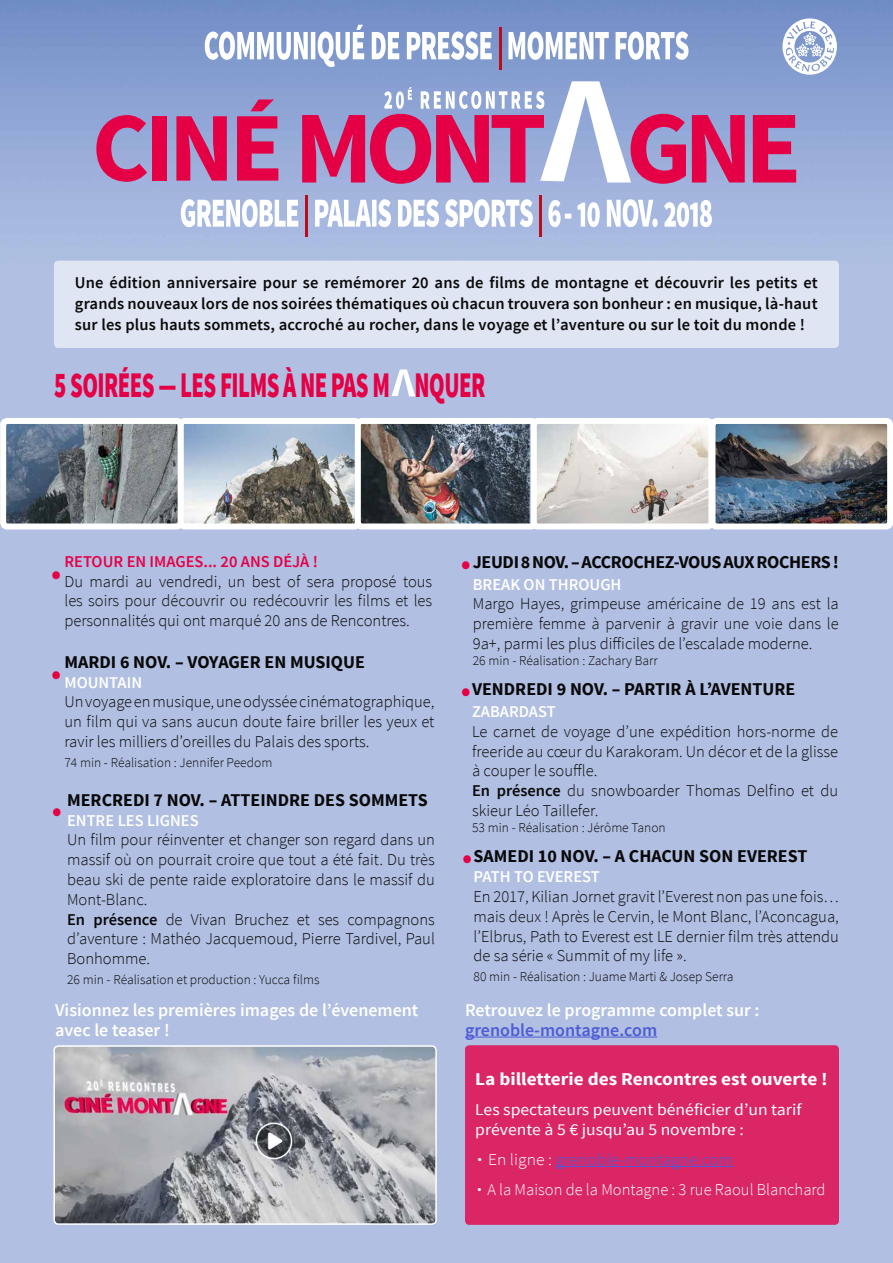
<style>
.page{position:relative;width:893px;height:1263px;background:#fff}
.page>*{position:absolute;margin:0;border:0;box-sizing:border-box;transform-origin:0 0}
.t1{font:700 42px "Source Sans Pro";color:#e50046}
.t2{font:900 36px "Source Sans Pro";letter-spacing:-.025em;color:#e50046;scale:.63 1}
.t3{font:700 18px "Source Sans Pro";color:#090909}
.t4{font:600 18px/19.5px "Source Sans Pro";color:#fff}
.t5{font:700 18px "Source Sans Pro";color:#fff;scale:1.07 1}
.t6{font:700 18px "Source Sans Pro";letter-spacing:-.02em;color:#090909}
.t7{font:600 18px "Source Sans Pro";color:#4f5cd6}
.t8{font:300 16.5px/19.8px "Source Sans Pro";color:#090909;text-align:justify}
.t9{font:600 16.5px/21px "Source Sans Pro";letter-spacing:.01em;color:#090909;text-align:justify}
.t10{font:300 16.5px/30px "Source Sans Pro";color:#fff;scale:1.07 1}
.t11{font:16.5px/19.8px "Source Sans Pro";color:#fff;scale:1.07 1}
.t12{font:600 16.5px "Source Sans Pro";color:#fff}
.t13{font:600 16.5px "Source Sans Pro";color:#e50046}
.t14{font:300 13.5px "Source Sans Pro";color:#090909}
.s1{font-weight:600}
.s2{font-weight:700}
.s3{color:#4f5cd6}
</style>
<div class="page">
<img style="left:0;top:0;width:893px;height:1263px">
<svg style="left:692px;top:115px;width:53px;height:67px;background:#ce3170"></svg>
<svg style="left:753px;top:115px;width:43px;height:67px;background:#cd3473"></svg>
<svg style="left:96px;top:115px;width:51px;height:67px;background:#ba5d96"></svg>
<div style="left:152px;top:116px;width:14px;height:65px;background:#e50046"></div>
<svg style="left:176px;top:116px;width:51px;height:65px;background:#cd3372"></svg>
<svg style="left:237px;top:99px;width:41px;height:82px;background:#c44480"></svg>
<svg style="left:548px;top:199px;width:164px;height:28px"></svg>
<hr style="left:540px;top:196px;width:2px;height:41px;background:#b90d1a">
<svg style="left:315px;top:199px;width:218px;height:28px"></svg>
<hr style="left:306px;top:196px;width:2px;height:41px;background:#b90d1a">
<svg style="left:181px;top:199px;width:117px;height:28px"></svg>
<div style="left:54px;top:261px;width:785px;height:87px;background:#dfe5f3;border-radius:4px"></div>
<svg style="left:782px;top:18px;width:55px;height:57px"></svg>
<svg style="left:508px;top:32px;width:180px;height:28px"></svg>
<hr style="left:499px;top:28px;width:2px;height:42px;background:#b90d1a">
<svg style="left:205px;top:25px;width:287px;height:42px"></svg>
<svg style="left:392px;top:369px;width:23px;height:27px"></svg>
<img style="left:56px;top:1048px;width:378px;height:174px">
<div style="left:53px;top:1045px;width:384px;height:180px;border:2px solid #fff;border-radius:4px"></div>
<div style="left:465px;top:1045px;width:374px;height:180px;background:#da2665;border-radius:4px"></div>
<hr style="left:556px;top:1166px;width:177px;height:1px;background:#4f5cd6">
<img style="left:7px;top:425px;width:347px;height:97px">
<div style="left:0;top:418px;width:184px;height:111px;border:6px solid #fff;border-radius:4px"></div>
<div style="left:178px;top:418px;width:183px;height:111px;border:6px solid #fff;border-radius:4px"></div>
<img style="left:362px;top:425px;width:168px;height:97px">
<div style="left:355px;top:418px;width:183px;height:111px;border:6px solid #fff;border-radius:4px"></div>
<img style="left:538px;top:425px;width:348px;height:97px">
<div style="left:531px;top:418px;width:183px;height:111px;border:6px solid #fff;border-radius:4px"></div>
<div style="left:709px;top:418px;width:184px;height:111px;border:6px solid #fff;border-radius:4px"></div>
<svg style="left:302px;top:81px;width:384px;height:103px;background:#b982b1"></svg>
<hr style="left:465px;top:1036px;width:192px;height:1px;background:#4f5cd6">
<p class="t9" style="left:75px;top:272px;width:744px">Une édition anniversaire pour se remémorer 20 ans de films de montagne et découvrir les petits et grands nouveaux lors de nos soirées thématiques où chacun trouvera son bonheur : en musique, là-haut sur les plus hauts sommets, accroché au rocher, dans le voyage et l’aventure ou sur le toit du monde !</p>
<h2 class="t2" style="left:54px;top:361px;width:686px">5 SOIRÉES ― LES FILMS À NE PAS M NQUER</h2>
<p class="t13" style="left:64px;top:551px;width:255px">RETOUR EN IMAGES... 20 ANS DÉJÀ !</p>
<p class="t8" style="left:64px;top:571px;width:369px">Du mardi au vendredi, un best of sera proposé tous les soirs pour découvrir ou redécouvrir les films et les personnalités qui ont marqué 20 ans de Rencontres.</p>
<h1 class="t1" style="left:45px;top:548px;width:24px">∙</h1>
<p class="t3" style="left:64px;top:650px;width:302px">MARDI 6 NOV. – VOYAGER EN MUSIQUE</p>
<p class="t12" style="left:64px;top:672px;width:79px">MOUNTAIN</p>
<p class="t8" style="left:64px;top:692px;width:371px">Un voyage en musique, une odyssée cinématographique, un film qui va sans aucun doute faire briller les yeux et ravir les milliers d’oreilles du Palais des sports.</p>
<p class="t14" style="left:64px;top:754px;width:209px">74 min - Réalisation : Jennifer Peedom</p>
<h1 class="t1" style="left:45px;top:648px;width:24px">∙</h1>
<p class="t3" style="left:67px;top:788px;width:362px">MERCREDI 7 NOV. – ATTEINDRE DES SOMMETS</p>
<p class="t12" style="left:67px;top:810px;width:133px">ENTRE LES LIGNES</p>
<p class="t8" style="left:67px;top:830px;width:369px;text-align:left">Un film pour réinventer et changer son regard dans un massif où on pourrait croire que tout a été fait. Du très beau ski de pente raide exploratoire dans le massif du Mont-Blanc.<br><span class="s1">En présence</span> de Vivan Bruchez et ses compagnons d’aventure : Mathéo Jacquemoud, Pierre Tardivel, Paul Bonhomme.</p>
<p class="t14" style="left:67px;top:971px;width:254px">26 min - Réalisation et production : Yucca films</p>
<h1 class="t1" style="left:46px;top:785px;width:24px">∙</h1>
<p class="t4" style="left:55px;top:1001px;width:365px">Visionnez les premières images de l’évenement avec le teaser !</p>
<h1 class="t1" style="left:455px;top:538px;width:24px">∙</h1>
<p class="t6" style="left:473px;top:550px;width:367px">JEUDI 8 NOV. – ACCROCHEZ-VOUS AUX ROCHERS!</p>
<p class="t12" style="left:473px;top:574px;width:150px">BREAK ON THROUGH</p>
<p class="t8" style="left:473px;top:594px;width:367px">Margo Hayes, grimpeuse américaine de 19 ans est la première femme à parvenir à gravir une voie dans le 9a+, parmi les plus difficiles de l’escalade moderne.</p>
<p class="t14" style="left:473px;top:652px;width:186px">26 min - Réalisation : Zachary Barr</p>
<h1 class="t1" style="left:455px;top:665px;width:24px">∙</h1>
<p class="t3" style="left:472px;top:678px;width:325px">VENDREDI 9 NOV. – PARTIR À L’AVENTURE</p>
<p class="t12" style="left:472px;top:701px;width:85px">ZABARDAST</p>
<p class="t8" style="left:472px;top:722px;width:368px;text-align:left">Le carnet de voyage d’une expédition hors-norme de freeride au cœur du Karakoram. Un décor et de la glisse à couper le souffle.<br><span class="s1">En présence</span> du snowboarder Thomas Delfino et du skieur Léo Taillefer.</p>
<p class="t14" style="left:472px;top:820px;width:195px">53 min - Réalisation : Jérôme Tanon</p>
<h1 class="t1" style="left:456px;top:832px;width:24px">∙</h1>
<p class="t3" style="left:474px;top:845px;width:335px">SAMEDI 10 NOV. – A CHACUN SON EVEREST</p>
<p class="t12" style="left:474px;top:866px;width:128px">PATH TO EVEREST</p>
<p class="t8" style="left:474px;top:887px;width:367px">En 2017, Kilian Jornet gravit l’Everest non pas une fois… mais deux ! Après le Cervin, le Mont Blanc, l’Aconcagua, l’Elbrus, Path to Everest est LE dernier film très attendu de sa série « Summit of my life ».</p>
<p class="t14" style="left:474px;top:968px;width:262px">80 min - Réalisation : Juame Marti &amp; Josep Serra</p>
<p class="t4" style="left:465px;top:1001px;width:296px">Retrouvez le programme complet sur :</p>
<p class="t7" style="left:465px;top:1018px;width:194px">grenoble-montagne.com</p>
<p class="t5" style="left:475px;top:1068px;width:331px">La billetterie des Rencontres est ouverte !</p>
<p class="t11" style="left:475px;top:1100px;width:306px">Les spectateurs peuvent bénéficier d’un tarif prévente à 5 € jusqu’au 5 novembre :</p>
<p class="t10" style="left:475px;top:1145px;width:329px"><span class="s2">∙</span> En ligne : <span class="s3">grenoble-montagne.com<br></span><span class="s2">∙</span> A la Maison de la Montagne : 3 rue Raoul Blanchard</p>
</div>
